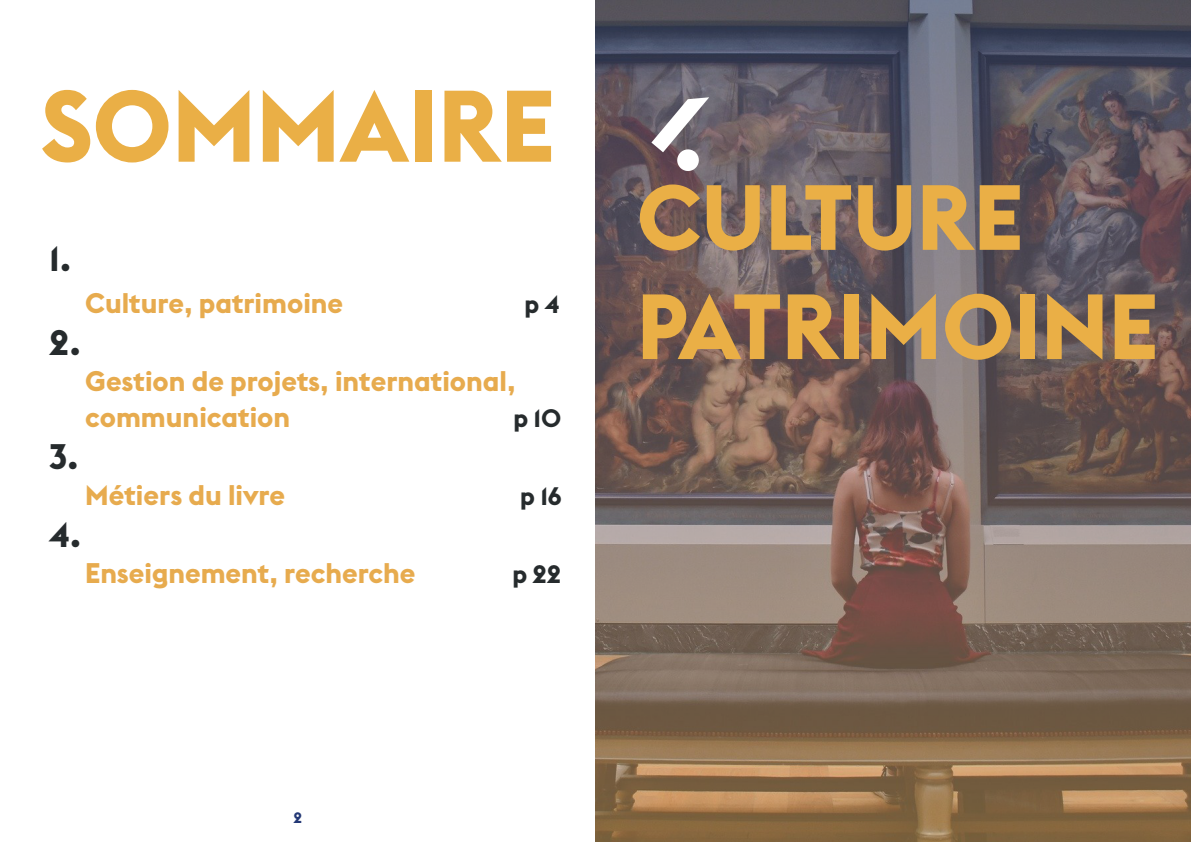
<style>
.page{position:relative;width:1191px;height:842px;background:#fff}
.page>*{position:absolute;margin:0;border:0;box-sizing:border-box;transform-origin:0 0}
.t1{font:700 100px "Euclid Flex";color:#eaaf46}
.t2{font:700 91px "Euclid Flex";color:#eaaf46}
.t3{font:700 35px "Euclid Flex";color:#262b2d}
.t4{font:700 28px "Euclid Flex";color:#e7ab4e}
.t5{font:700 25px "Euclid Flex";color:#262b2d}
.t6{font:700 15px "Euclid Flex";color:#233875}
</style>
<div class="page">
<svg style="left:595px;top:0;width:596px;height:842px;background:#74635d"></svg>
<svg style="left:651px;top:88px;width:58px;height:87px;background:#6a5e68"></svg>
<p class="t1" style="left:40px;top:69px;width:516px">SOMMAIRE</p>
<p class="t3" style="left:49px;top:238px;width:24px">1.</p>
<p class="t4" style="left:85px;top:287px;width:259px">Culture, patrimoine</p>
<p class="t5" style="left:524px;top:290px;width:37px">p 4</p>
<p class="t3" style="left:49px;top:322px;width:33px">2.</p>
<p class="t3" style="left:49px;top:436px;width:31px">3.</p>
<p class="t4" style="left:85px;top:365px;width:432px">Gestion de projets, international,</p>
<p class="t4" style="left:85px;top:401px;width:206px">communication</p>
<p class="t5" style="left:513px;top:404px;width:50px">p 10</p>
<p class="t4" style="left:85px;top:479px;width:201px">Métiers du livre</p>
<p class="t5" style="left:520px;top:482px;width:43px">p 16</p>
<p class="t3" style="left:49px;top:514px;width:34px">4.</p>
<p class="t4" style="left:85px;top:557px;width:332px">Enseignement, recherche</p>
<p class="t5" style="left:512px;top:560px;width:51px">p 22</p>
<p class="t2" style="left:637px;top:165px;width:388px">CULTURE</p>
<p class="t2" style="left:637px;top:274px;width:523px">PATRIMOINE</p>
<p class="t6" style="left:293px;top:809px;width:10px">2</p>
</div>
